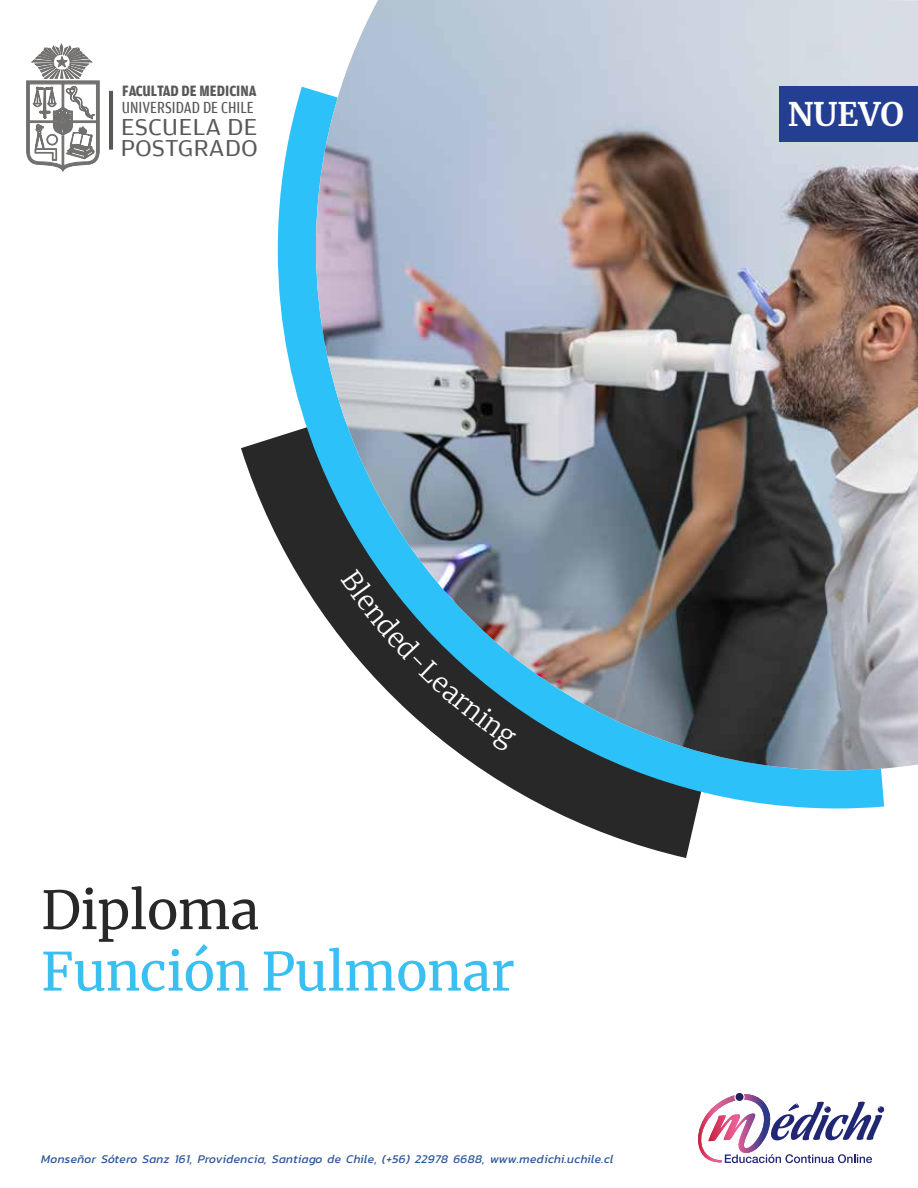
<style>
.page{position:relative;width:918px;height:1188px;background:#fff}
.page>*{position:absolute;margin:0;border:0;box-sizing:border-box;transform-origin:0 0}
.t1{font:52.5px "Merriweather";letter-spacing:-.01em;color:#3abff0}
.t2{font:52.5px "Merriweather";letter-spacing:-.01em;color:#282828}
.t3{font:700 32.1px "Merriweather";color:#fff}
.t4{font:24.3px/21.1px "Amplitude Wide";color:#595a58}
.t5{font:16.95px "Amplitude Cond";color:#585856}
.t6{font:700 15.75px "Amplitude Cond";color:#585856}
.t7{font:italic 12px "Kanit";letter-spacing:.025em;color:#2c569a}
</style>
<div class="page">
<div style="left:878px;top:1106px;width:6px;height:7px;background:#212675;border-radius:50%"></div>
<svg style="left:698px;top:1093px;width:184px;height:70px"></svg>
<svg style="left:241px;top:436px;width:457px;height:422px"></svg>
<svg style="left:278px;top:87px;width:606px;height:721px"></svg>
<img style="left:316px;top:0;width:602px;height:770px">
<svg style="left:26px;top:43px;width:74px;height:129px"></svg>
<hr style="left:109px;top:91px;width:4px;height:59px;background:#585856">
<div style="left:779px;top:87px;width:139px;height:55px;background:#243f92"></div>
<svg style="left:340px;top:569px;width:176px;height:184px"></svg>
<h3 class="t6" style="left:122px;top:82px;width:136px">FACULTAD DE MEDICINA</h3>
<h3 class="t5" style="left:122px;top:98px;width:133px">UNIVERSIDAD DE CHILE</h3>
<h2 class="t3" style="left:788px;top:92px;width:118px">NUEVO</h2>
<h3 class="t4" style="left:121px;top:117px;width:139px">ESCUELA DE<br>POSTGRADO</h3>
<h1 class="t2" style="left:41px;top:874px;width:220px">Diploma</h1>
<h1 class="t1" style="left:41px;top:935px;width:475px">Función Pulmonar</h1>
<p class="t7" style="left:41px;top:1150px;width:574px">Monseñor Sótero Sanz 161, Providencia, Santiago de Chile, (+56) 22978 6688, www.medichi.uchile.cl</p>
</div>
